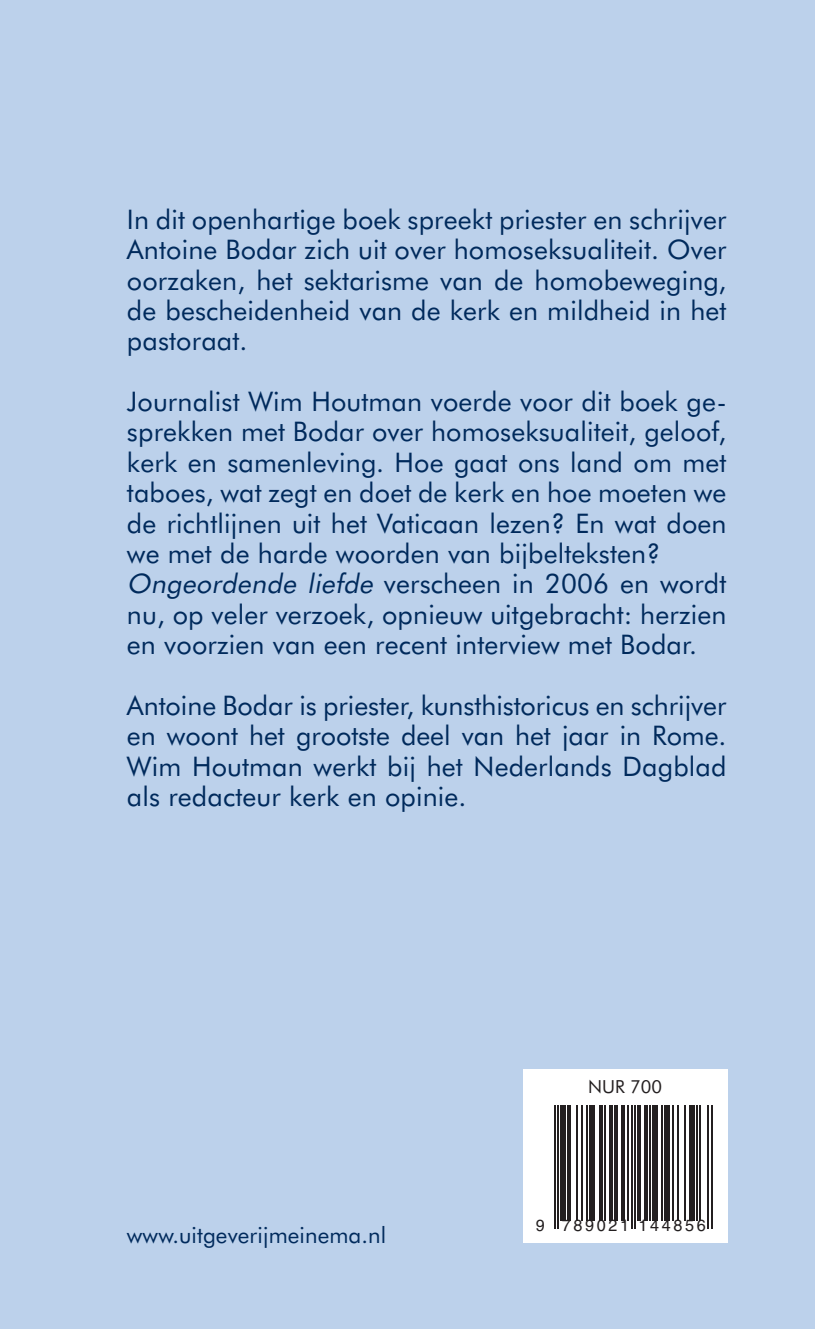
<style>
.page{position:relative;width:815px;height:1329px;background:#fff}
.page>*{position:absolute;margin:0;border:0;box-sizing:border-box;transform-origin:0 0}
.t1{font:27px/30.4px "Futura BT";letter-spacing:.005em;color:#002a5c;text-align:justify}
.t2{font:22.5px "Futura BT";letter-spacing:.005em;color:#002a5c}
.t3{font:18px "Futura BT";letter-spacing:.005em;color:#231f20}
.t4{font:16.2px "Helvetica";letter-spacing:.165em;color:#231f20}
.t5{font:12.6px "Helvetica";color:#231f20}
.s1{font-style:italic}
</style>
<div class="page">
<div style="left:0;top:0;width:815px;height:1328px;background:#bcd1eb"></div>
<div style="left:523px;top:1075px;width:204px;height:167px;background:#fff"></div>
<hr style="left:554px;top:1104px;width:2px;height:124px;background:#231f20">
<hr style="left:557px;top:1104px;width:2px;height:124px;background:#231f20">
<div style="left:561px;top:1104px;width:5px;height:116px;background:#231f20"></div>
<hr style="left:567px;top:1104px;width:4px;height:116px;background:#231f20">
<hr style="left:576px;top:1104px;width:1px;height:116px;background:#231f20">
<hr style="left:581px;top:1104px;width:1px;height:116px;background:#231f20">
<hr style="left:586px;top:1104px;width:1px;height:116px;background:#231f20">
<div style="left:589px;top:1104px;width:5px;height:116px;background:#231f20"></div>
<hr style="left:599px;top:1104px;width:4px;height:116px;background:#231f20">
<hr style="left:604px;top:1104px;width:2px;height:116px;background:#231f20">
<hr style="left:609px;top:1104px;width:4px;height:116px;background:#231f20">
<hr style="left:614px;top:1104px;width:4px;height:116px;background:#231f20">
<hr style="left:621px;top:1104px;width:3px;height:116px;background:#231f20">
<hr style="left:628px;top:1104px;width:1px;height:116px;background:#231f20">
<hr style="left:631px;top:1104px;width:2px;height:124px;background:#231f20">
<hr style="left:634px;top:1104px;width:2px;height:124px;background:#231f20">
<hr style="left:638px;top:1104px;width:3px;height:116px;background:#231f20">
<hr style="left:644px;top:1104px;width:4px;height:116px;background:#231f20">
<hr style="left:649px;top:1104px;width:2px;height:116px;background:#231f20">
<div style="left:653px;top:1104px;width:5px;height:116px;background:#231f20"></div>
<hr style="left:661px;top:1104px;width:2px;height:116px;background:#231f20">
<div style="left:664px;top:1104px;width:5px;height:116px;background:#231f20"></div>
<hr style="left:673px;top:1104px;width:1px;height:116px;background:#231f20">
<hr style="left:678px;top:1104px;width:1px;height:116px;background:#231f20">
<hr style="left:684px;top:1104px;width:2px;height:116px;background:#231f20">
<div style="left:689px;top:1104px;width:5px;height:116px;background:#231f20"></div>
<hr style="left:696px;top:1104px;width:2px;height:116px;background:#231f20">
<hr style="left:699px;top:1104px;width:2px;height:116px;background:#231f20">
<hr style="left:708px;top:1104px;width:1px;height:124px;background:#231f20">
<hr style="left:711px;top:1104px;width:2px;height:124px;background:#231f20">
<div style="left:523px;top:1069px;width:204px;height:31px;background:#fff"></div>
<p class="t1" style="left:127px;top:204px;width:601px">I n dit openhartige boek spreekt priester en schrijver Antoine Bodar zich uit over homoseksualiteit. Over oorzaken, het sektarisme van de homobeweging, de bescheidenheid van de kerk en mildheid in het pastoraat.</p>
<p class="t1" style="left:127px;top:386px;width:601px;text-align:left">Journalist Wim Houtman voerde voor dit boek ge&shy;sprekken met Bodar over homoseksualiteit, geloof, kerk en samenleving. Hoe gaat ons land om met taboes, wat zegt en doet de kerk en hoe moeten we de richtlijnen uit het Vaticaan lezen? En wat doen we met de harde woorden van bijbelteksten?<br><span class="s1">Ongeordende liefde</span> verscheen in 2006 en wordt nu, op veler verzoek, opnieuw uitgebracht: herzien en voorzien van een recent interview met Bodar.</p>
<p class="t1" style="left:127px;top:690px;width:601px">Antoine Bodar is priester, kunsthistoricus en schrijver en woont het grootste deel van het jaar in Rome.<br>Wim Houtman werkt bij het Nederlands Dagblad als redacteur kerk en opinie.</p>
<p class="t2" style="left:127px;top:1220px;width:261px">www.uitgeverijmeinema.nl</p>
<p class="t3" style="left:588px;top:1075px;width:76px">nur 700</p>
<p class="t5" style="left:571px;top:1085px;width:130px">ISBN 978-9021144856</p>
<p class="t4" style="left:536px;top:1215px;width:171px">9 789021 144856</p>
</div>
